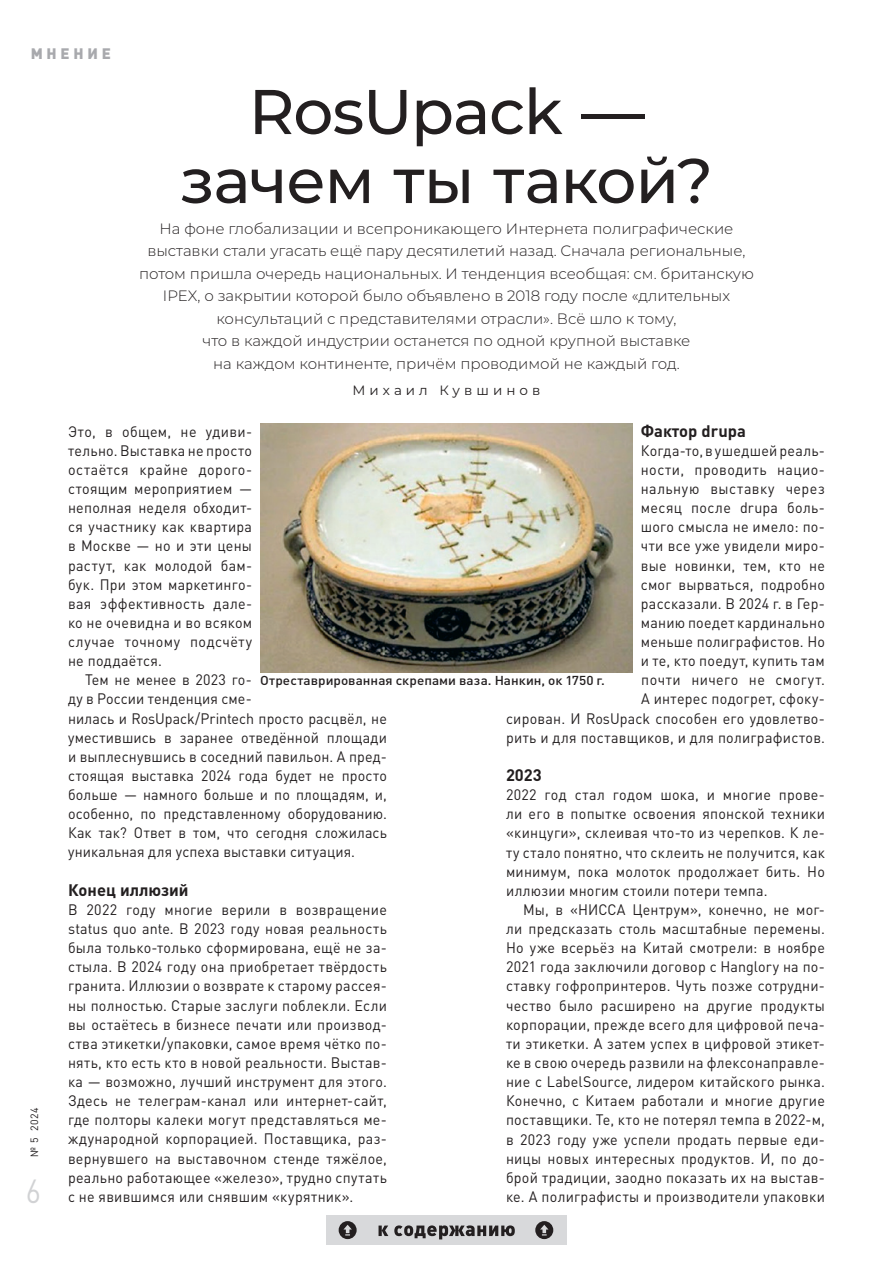
<style>
.page{position:relative;width:893px;height:1263px;background:#fff}
.page>*{position:absolute;margin:0;border:0;box-sizing:border-box;transform-origin:0 0}
.заголовок{font:500 63px/69px "Montserrat";letter-spacing:-.02em;color:#231f20;text-align:center}
.t1{font:33px "DIN Pro";color:#d1d2d4;scale:.88 1}
.SubHeader{font:700 16.5px "DIN Pro";color:#231f20}
.text_body_1{font:15px/19.2px "DIN Pro";letter-spacing:.02em;color:#231f20;text-align:justify;scale:.95 1}
.text_body{font:15px/19.2px "DIN Pro";letter-spacing:.01em;color:#231f20;text-align:justify;scale:.95 1}
.свисток{font:300 15px/22.5px "Montserrat";color:#231f20;text-align:center}
.Rubrica{font:900 15px "DIN Pro";letter-spacing:.25em;color:#a8a9ad}
.Автор{font:13.5px "Montserrat";letter-spacing:.3em;color:#231f20}
.Pic{font:500 12.9px "DIN Pro";color:#231f20;scale:1.05 1}
.t2{font:10.5px "DIN Pro";color:#231f20}
</style>
<div class="page">
<img style="left:261px;top:424px;width:371px;height:249px">
<div style="left:326px;top:1215px;width:241px;height:30px;background:#d8d9db"></div>
<svg style="left:339px;top:1221px;width:18px;height:18px"></svg>
<svg style="left:535px;top:1221px;width:18px;height:18px"></svg>
<svg style="left:379px;top:1225px;width:136px;height:14px"></svg>
<p class="Rubrica" style="left:31px;top:43px;width:82px">МНЕНИЕ</p>
<p class="заголовок" style="left:180px;top:75px;width:534px">RosUpack — зачем ты такой?</p>
<p class="свисток" style="left:139px;top:217px;width:616px">На фоне глобализации и всепроникающего Интернета полиграфические выставки стали угасать ещё пару десятилетий назад. Сначала региональные, потом пришла очередь национальных. И тенденция всеобщая: см. британскую IPEX, о закрытии которой было объявлено в 2018 году после «длительных консультаций с представителями отрасли». Всё шло к тому,<br>что в каждой индустрии останется по одной крупной выставке<br>на каждом континенте, причём проводимой не каждый год.</p>
<p class="Автор" style="left:353px;top:381px;width:189px">Михаил Кувшинов</p>
<p class="t2" style="left:28px;top:1157px;width:51px;rotate:-90deg">№ 5 2024</p>
<p class="t1" style="left:26px;top:1170px;width:19px">6</p>
<p class="SubHeader" style="left:641px;top:420px;width:107px">Фактор drupa</p>
<p class="text_body_1" style="left:506px;top:440px;width:337px;text-align:right">Когда-то, в ушедшей реаль-<br>ности, проводить нацио-<br>нальную выставку через<br>месяц после drupa боль-<br>шого смысла не имело: по-<br>чти все уже увидели миро-<br>вые новинки, тем, кто не<br>смог вырваться, подробно<br>рассказали. В 2024 г. в Гер-<br>манию поедет кардинально<br>меньше полиграфистов. Но<br>и те, кто поедут, купить там<br>почти ничего не смогут.<br>А интерес подогрет, сфоку-<br>сирован. И RosUpack способен его удовлетво&shy;рить и для поставщиков, и для полиграфистов.</p>
<p class="SubHeader" style="left:506px;top:764px;width:37px">2023</p>
<p class="text_body_1" style="left:506px;top:785px;width:337px">2022 год стал годом шока, и многие прове&shy;ли его в попытке освоения японской техники «кинцуги», склеивая что-то из черепков. К ле&shy;ту стало понятно, что склеить не получится, как минимум, пока молоток продолжает бить. Но иллюзии многим стоили потери темпа.</p>
<p class="text_body" style="left:506px;top:899px;width:337px;text-indent:17px">Мы, в «НИССА Центрум», конечно, не мог&shy;ли предсказать столь масштабные перемены.<br>Но уже всерьёз на Китай смотрели: в ноябре 2021 года заключили договор с Hanglory на по&shy;ставку гофропринтеров. Чуть позже сотрудни&shy;чество было расширено на другие продукты корпорации, прежде всего для цифровой печа&shy;ти этикетки. А затем успех в цифровой этикет&shy;ке в свою очередь развили на флексонаправле&shy;ние с LabelSource, лидером китайского рынка.<br>Конечно, с Китаем работали и многие другие поставщики. Те, кто не потерял темпа в 2022‑м, в 2023 году уже успели продать первые еди&shy;ницы новых интересных продуктов. И, по до&shy;брой традиции, заодно показать их на выстав&shy;ке. А полиграфисты и производители упаковки</p>
<p class="text_body_1" style="left:68px;top:421px;width:195px">Это, в общем, не удиви&shy;тельно. Выставка не просто остаётся крайне дорого&shy;стоящим мероприятием — неполная неделя обходит&shy;ся участнику как квартира в Москве — но и эти цены растут, как молодой бам&shy;бук. При этом маркетинго&shy;вая эффективность дале&shy;ко не очевидна и во всяком случае точному подсчёту не поддаётся.</p>
<p class="text_body" style="left:68px;top:670px;width:337px;text-align:left;text-indent:17px">Тем не менее в 2023 го-<br>ду в России тенденция сме-<br>нилась и RosUpack/Printech просто расцвёл, не уместившись в заранее отведённой площади и выплеснувшись в соседний павильон. А пред&shy;стоящая выставка 2024 года будет не просто больше — намного больше и по площадям, и, особенно, по представленному оборудованию.<br>Как так? Ответ в том, что сегодня сложилась уникальная для успеха выставки ситуация.</p>
<p class="SubHeader" style="left:68px;top:879px;width:122px">Конец иллюзий</p>
<p class="text_body_1" style="left:68px;top:900px;width:337px">В 2022 году многие верили в возвращение status quo ante. В 2023 году новая реальность была только-только сформирована, ещё не за&shy;стыла. В 2024 году она приобретает твёрдость гранита. Иллюзии о возврате к старому рассея&shy;ны полностью. Старые заслуги поблекли. Если вы остаётесь в бизнесе печати или производ&shy;ства этикетки/упаковки, самое время чётко по&shy;нять, кто есть кто в новой реальности. Выстав&shy;ка — возможно, лучший инструмент для этого.<br>Здесь не телеграм-канал или интернет-сайт, где полторы калеки могут представляться ме&shy;ждународной корпорацией. Поставщика, раз&shy;вернувшего на выставочном стенде тяжёлое, реально работающее «железо», трудно спутать с не явившимся или снявшим «курятник».</p>
<p class="Pic" style="left:260px;top:672px;width:330px">Отреставрированная скрепами ваза. Нанкин, ок 1750 г.</p>
</div>
